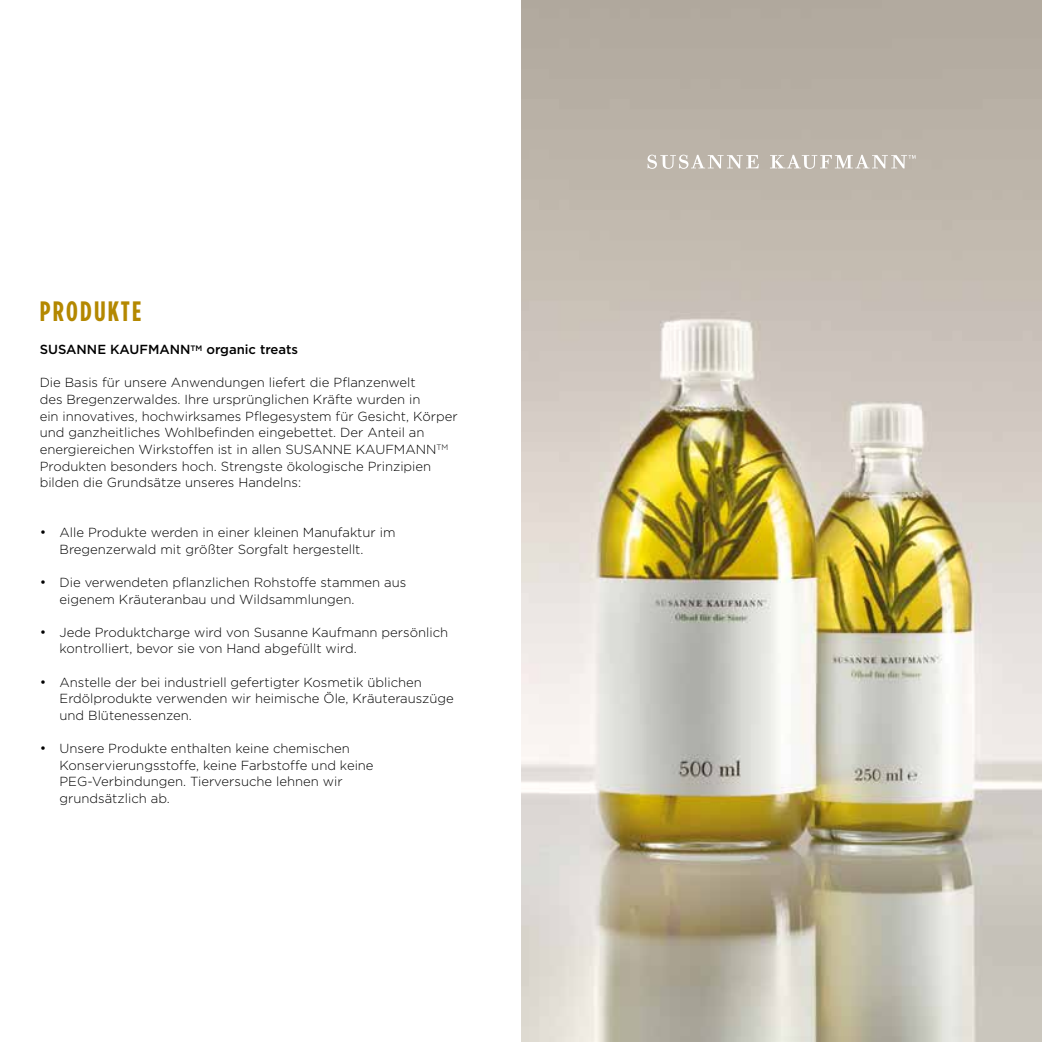
<style>
.page{position:relative;width:1042px;height:1042px;background:#fff}
.page>*{position:absolute;margin:0;border:0;box-sizing:border-box;transform-origin:0 0}
.t1{font:700 condensed 28px "Gotham HTF";letter-spacing:.08em;color:#b48800}
.t2{font:300 13.12px/16.6px "Gotham HTF";color:#000}
.t3{font:500 13.12px "Gotham HTF";color:#000}
.s1{font-size:14px}
</style>
<div class="page">
<img style="left:521px;top:0;width:521px;height:1042px">
<svg style="left:647px;top:155px;width:112px;height:14px"></svg>
<svg style="left:770px;top:155px;width:145px;height:14px"></svg>
<h1 class="t1" style="left:40px;top:295px;width:103px">PRODUKTE</h1>
<p class="t3" style="left:40px;top:342px;width:260px">SUSANNE KAUFMANN<sup>TM</sup> organic treats</p>
<p class="t2" style="left:40px;top:374px;width:419px">Die Basis für unsere Anwendungen liefert die Pflanzenwelt<br>des Bregenzerwaldes. Ihre ursprünglichen Kräfte wurden in<br>ein innovatives, hochwirksames Pflegesystem für Gesicht, Körper und ganzheitliches Wohlbefinden eingebettet. Der Anteil an energiereichen Wirkstoffen ist in allen SUSANNE KAUFMANN<sup>TM </sup>Produkten besonders hoch. Strengste ökologische Prinzipien bilden die Grundsätze unseres Handelns:</p>
<p class="t2" style="left:60px;top:524px;width:337px;text-indent:-20px"><span class="s1">•</span> Alle Produkte werden in einer kleinen Manufaktur im<br>Bregenzerwald mit größter Sorgfalt hergestellt.</p>
<p class="t2" style="left:60px;top:574px;width:348px;text-indent:-20px"><span class="s1">•</span> Die verwendeten pflanzlichen Rohstoffe stammen aus eigenem Kräuteranbau und Wildsammlungen.</p>
<p class="t2" style="left:60px;top:624px;width:390px;text-indent:-20px"><span class="s1">•</span> Jede Produktcharge wird von Susanne Kaufmann persönlich kontrolliert, bevor sie von Hand abgefüllt wird.</p>
<p class="t2" style="left:60px;top:673px;width:396px;text-indent:-20px"><span class="s1">•</span> Anstelle der bei industriell gefertigter Kosmetik üblichen<br>Erdölprodukte verwenden wir heimische Öle, Kräuterauszüge und Blütenessenzen.</p>
<p class="t2" style="left:60px;top:740px;width:316px;text-indent:-20px"><span class="s1">•</span> Unsere Produkte enthalten keine chemischen Konservierungsstoffe, keine Farbstoffe und keine PEG-Verbindungen. Tierversuche lehnen wir grundsätzlich ab.</p>
</div>
